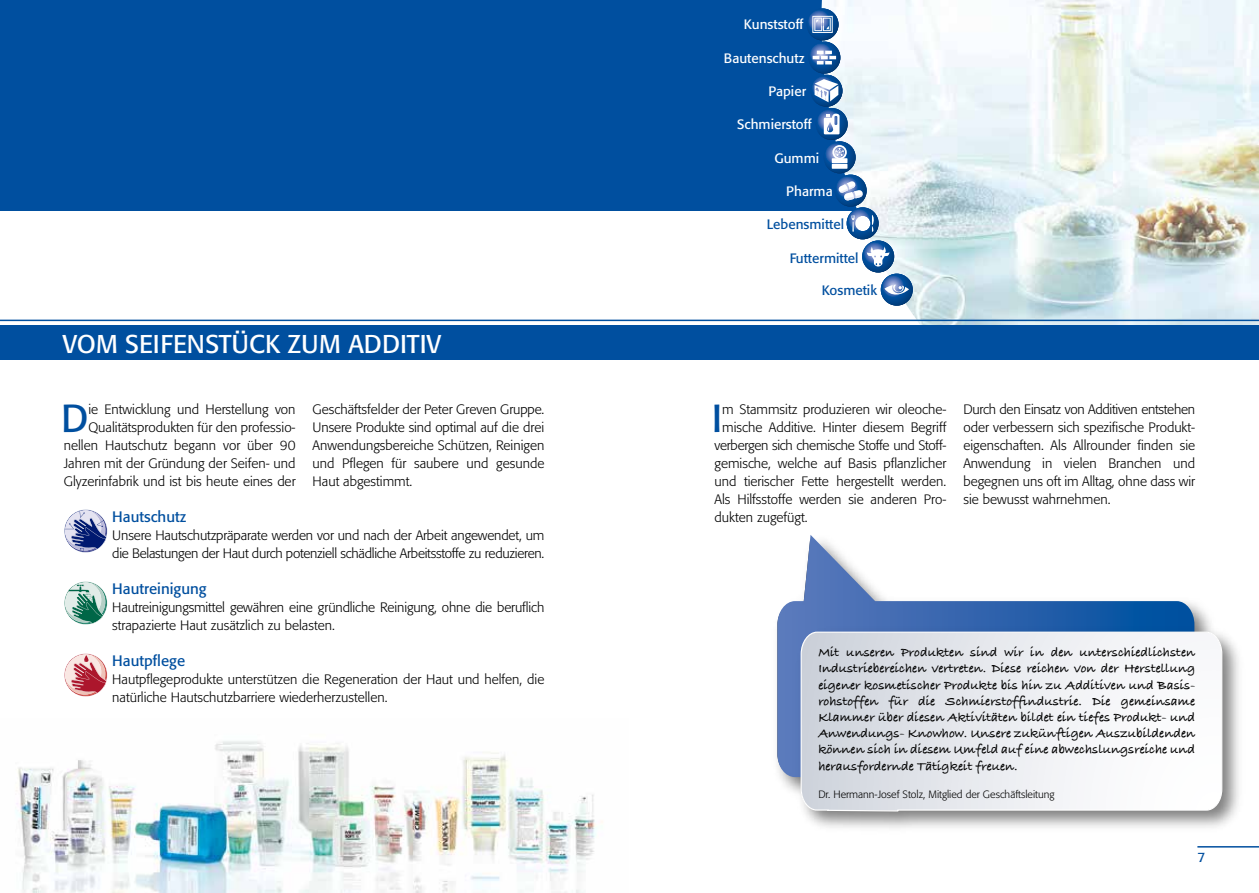
<style>
.page{position:relative;width:1259px;height:893px;background:#fff}
.page>*{position:absolute;margin:0;border:0;box-sizing:border-box;transform-origin:0 0}
.t1{font:38.7px "Formata";color:#004f9f}
.t2{font:25.5px "Formata";color:#fff}
.t3{font:15px "Formata";color:#004f9f}
.t4{font:300 13.5px/18px "Formata";color:#000;text-align:justify}
.t5{font:700 13.5px/16.2px "Bradley Hand ITCTT";color:#000;text-align:justify}
.t6{font:300 13.5px/18px "Formata";letter-spacing:-.02em;color:#000}
.t7{font:13.5px "Formata";color:#fff}
.t8{font:13.5px "Formata";color:#004f9f}
.t9{font:300 10.5px "Formata";color:#000}
</style>
<div class="page">
<svg style="left:64px;top:653px;width:44px;height:44px"></svg>
<img style="left:16px;top:741px;width:587px;height:152px">
<div style="left:0;top:0;width:1259px;height:210px;background:#004f9f"></div>
<svg style="left:64px;top:581px;width:44px;height:44px"></svg>
<svg style="left:64px;top:509px;width:44px;height:44px"></svg>
<svg style="left:777px;top:535px;width:417px;height:242px"></svg>
<svg style="left:780px;top:541px;width:412px;height:233px"></svg>
<img style="left:791px;top:622px;width:448px;height:206px">
<svg style="left:800px;top:631px;width:423px;height:181px"></svg>
<img style="left:821px;top:0;width:438px;height:326px">
<hr style="left:1197px;top:846px;width:62px;height:2px;background:#004f9f">
<svg style="left:806px;top:8px;width:32px;height:32px"></svg>
<svg style="left:806px;top:9px;width:32px;height:31px"></svg>
<svg style="left:808px;top:16px;width:30px;height:24px"></svg>
<svg style="left:808px;top:42px;width:32px;height:31px"></svg>
<svg style="left:810px;top:50px;width:32px;height:57px"></svg>
<svg style="left:846px;top:207px;width:32px;height:32px"></svg>
<svg style="left:847px;top:207px;width:31px;height:32px"></svg>
<svg style="left:848px;top:215px;width:30px;height:24px"></svg>
<svg style="left:862px;top:240px;width:32px;height:32px"></svg>
<svg style="left:862px;top:241px;width:32px;height:31px"></svg>
<svg style="left:863px;top:246px;width:31px;height:26px"></svg>
<svg style="left:880px;top:274px;width:32px;height:32px"></svg>
<svg style="left:881px;top:274px;width:31px;height:31px"></svg>
<svg style="left:882px;top:282px;width:30px;height:24px"></svg>
<div style="left:834px;top:175px;width:32px;height:32px;background:#004e9e;border-radius:16px"></div>
<svg style="left:835px;top:175px;width:31px;height:31px"></svg>
<svg style="left:836px;top:181px;width:30px;height:26px"></svg>
<div style="left:815px;top:108px;width:32px;height:32px;background:#004e9d;border-radius:16px"></div>
<svg style="left:816px;top:108px;width:31px;height:32px"></svg>
<svg style="left:817px;top:114px;width:38px;height:59px"></svg>
<hr style="left:0;top:320px;width:1259px;height:1px;background:#004f9f">
<div style="left:0;top:326px;width:1259px;height:34px;background:#004f9f"></div>
<h2 class="t2" style="left:63px;top:329px;width:380px">VOM SEIFENSTÜCK ZUM ADDITIV</h2>
<p class="t4" style="left:64px;top:400px;width:233px;text-align:right">ie Entwicklung und Herstellung von Qualitätsprodukten für den professio&shy;nellen Hautschutz begann vor über 90<br>Jahren mit der Gründung der Seifen- und Glyzerinfabrik und ist bis heute eines der</p>
<p class="t4" style="left:313px;top:400px;width:233px">Geschäftsfelder der Peter Greven Gruppe.<br>Unsere Produkte sind optimal auf die drei Anwendungsbereiche Schützen, Reinigen und Pflegen für saubere und gesunde Haut abgestimmt.</p>
<p class="t3" style="left:112px;top:508px;width:76px">Hautschutz</p>
<p class="t6" style="left:112px;top:526px;width:434px">Unsere Hautschutzpräparate werden vor und nach der Arbeit angewendet, um die Belastungen der Haut durch potenziell schädliche Arbeitsstoffe zu reduzieren.</p>
<p class="t3" style="left:112px;top:580px;width:96px">Hautreinigung</p>
<p class="t4" style="left:112px;top:598px;width:433px">Hautreinigungsmittel gewähren eine gründliche Reinigung, ohne die beruflich strapazierte Haut zusätzlich zu belasten.</p>
<p class="t3" style="left:112px;top:652px;width:74px">Hautpflege</p>
<p class="t4" style="left:112px;top:670px;width:433px">Hautpflegeprodukte unterstützen die Regeneration der Haut und helfen, die natürliche Hautschutzbarriere wiederherzustellen.</p>
<h1 class="t1" style="left:61px;top:395px;width:29px">D</h1>
<p class="t7" style="left:744px;top:16px;width:61px">Kunststoff</p>
<p class="t7" style="left:724px;top:50px;width:82px">Bautenschutz</p>
<p class="t7" style="left:768px;top:83px;width:39px">Papier</p>
<p class="t7" style="left:737px;top:116px;width:76px">Schmierstoff</p>
<p class="t7" style="left:774px;top:150px;width:46px">Gummi</p>
<p class="t7" style="left:786px;top:183px;width:48px">Pharma</p>
<p class="t8" style="left:767px;top:216px;width:79px">Lebensmittel</p>
<p class="t8" style="left:789px;top:250px;width:70px">Futtermittel</p>
<p class="t8" style="left:821px;top:282px;width:57px">Kosmetik</p>
<h1 class="t1" style="left:711px;top:395px;width:12px">I</h1>
<p class="t4" style="left:722px;top:400px;width:226px">m Stammsitz produzieren wir oleoche-</p>
<p class="t4" style="left:722px;top:418px;width:226px">mische Additive. Hinter diesem Begriff</p>
<p class="t6" style="left:714px;top:436px;width:233px">verbergen sich chemische Stoffe und Stoff-</p>
<p class="t4" style="left:714px;top:454px;width:233px">gemische, welche auf Basis pflanzlicher</p>
<p class="t4" style="left:714px;top:472px;width:233px">und tierischer Fette hergestellt werden.</p>
<p class="t4" style="left:714px;top:490px;width:233px">Als Hilfsstoffe werden sie anderen Pro-</p>
<p class="t4" style="left:714px;top:508px;width:95px">dukten zugefügt.</p>
<p class="t4" style="left:963px;top:400px;width:233px">Durch den Einsatz von Additiven entstehen oder verbessern sich spezifische Produkt&shy;eigenschaften. Als Allrounder finden sie Anwendung in vielen Branchen und begegnen uns oft im Alltag, ohne dass wir sie bewusst wahrnehmen.</p>
<p class="t5" style="left:818px;top:644px;width:378px">Mit unseren Produkten sind wir in den unterschiedlichsten Industriebereichen vertreten. Diese reichen von der Herstellung eigener kosmetischer Produkte bis hin zu Additiven und Basis&shy;rohstoffen für die Schmierstoffindustrie. Die gemeinsame Klammer über diesen Aktivitäten bildet ein tiefes Produkt- und Anwendungs- Knowhow. Unsere zukünftigen Auszubildenden können sich in diesem Umfeld auf eine abwechslungsreiche und herausfordernde Tätigkeit freuen.</p>
<p class="t9" style="left:818px;top:788px;width:238px">Dr. Hermann-Josef Stolz, Mitglied der Geschäftsleitung</p>
<p class="t8" style="left:1197px;top:849px;width:9px">7</p>
</div>
